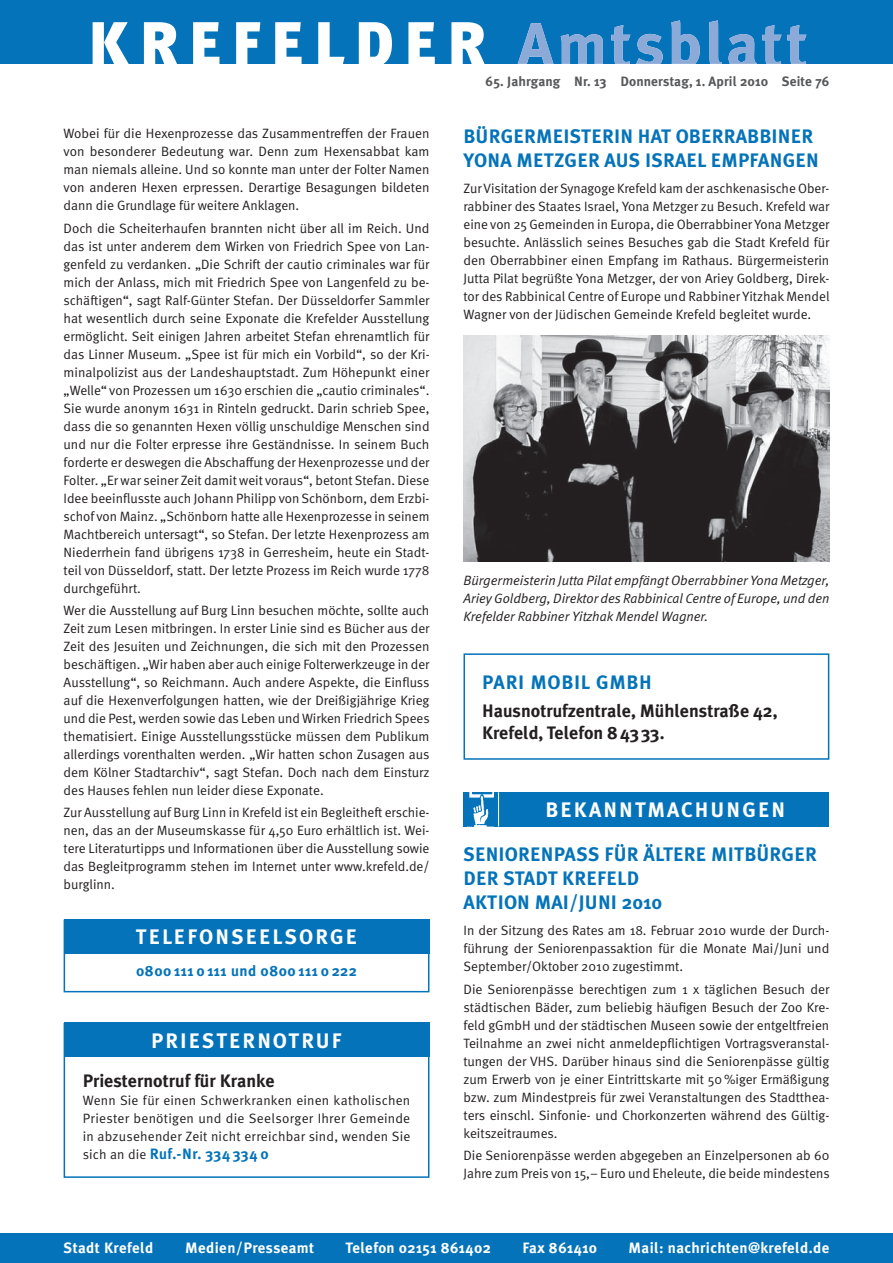
<style>
.page{position:relative;width:893px;height:1263px;background:#fff}
.page>*{position:absolute;margin:0;border:0;box-sizing:border-box;transform-origin:0 0}
.t1{font:700 21px "Meta Plus";letter-spacing:.1em;color:#fff}
.t2{font:700 19.5px/24px "Meta Plus";letter-spacing:.01em;color:#0473b9}
.t3{font:700 19.5px "Meta Plus";letter-spacing:.03em;color:#0473b9}
.t4{font:700 18px/21.6px "Meta Plus";color:#231f20}
.t5{font:700 15px "Meta Plus";letter-spacing:.025em;color:#fff}
.t6{font:700 15px "Meta Plus";letter-spacing:.025em;color:#0473b9}
.t7{font:13.5px/18px "Meta Normal";color:#231f20;text-align:justify}
.t8{font:italic 13.5px/18px "Meta Normal";color:#231f20;text-align:justify}
.t9{font:700 13.5px "Meta Plus";letter-spacing:.01em;color:#57585a}
.s1{font-family:"Meta Normal";font-weight:400;font-size:13.5px;color:#231f20}
</style>
<div class="page">
<div style="left:0;top:0;width:892px;height:64px;background:#0473b9"></div>
<svg style="left:93px;top:22px;width:392px;height:42px"></svg>
<svg style="left:517px;top:20px;width:289px;height:44px"></svg>
<div style="left:0;top:1233px;width:892px;height:30px;background:#0473b9"></div>
<img style="left:463px;top:336px;width:366px;height:225px">
<svg style="left:63px;top:653px;width:767px;height:525px"></svg>
<div style="left:64px;top:1023px;width:365px;height:34px;background:#0473b9"></div>
<div style="left:64px;top:920px;width:365px;height:72px;border:2px solid #0473b9"></div>
<div style="left:64px;top:919px;width:365px;height:34px;background:#0473b9"></div>
<p class="t7" style="left:64px;top:126px;width:367px">Wobei für die Hexenprozesse das Zusammentreffen der Frauen von besonderer Bedeutung war. Denn zum Hexensabbat kam man niemals alleine. Und so konnte man unter der Folter Namen von anderen Hexen erpressen. Derartige Besagungen bildeten dann die Grundlage für weitere Anklagen.</p>
<p class="t7" style="left:64px;top:220px;width:367px">Doch die Scheiterhaufen brannten nicht über all im Reich. Und das ist unter anderem dem Wirken von Friedrich Spee von Lan&shy;genfeld zu verdanken. „Die Schrift der cautio criminales war für mich der Anlass, mich mit Friedrich Spee von Langenfeld zu be&shy;schäftigen“, sagt Ralf-Günter Stefan. Der Düsseldorfer Sammler hat wesentlich durch seine Exponate die Krefelder Ausstellung ermöglicht. Seit einigen Jahren arbeitet Stefan ehrenamtlich für das Linner Museum. „Spee ist für mich ein Vorbild“, so der Kri&shy;minalpolizist aus der Landeshauptstadt. Zum Höhepunkt einer „Welle“ von Prozessen um 1630 erschien die „cautio criminales“.<br>Sie wurde anonym 1631 in Rinteln gedruckt. Darin schrieb Spee, dass die so genannten Hexen völlig unschuldige Menschen sind und nur die Folter erpresse ihre Geständnisse. In seinem Buch forderte er deswegen die Abschaffung der Hexenprozesse und der Folter. „Er war seiner Zeit damit weit voraus“, betont Stefan. Diese Idee beeinflusste auch Johann Philipp von Schönborn, dem Erzbi&shy;schof von Mainz. „Schönborn hatte alle Hexenprozesse in seinem Machtbereich untersagt“, so Stefan. Der letzte Hexenprozess am Niederrhein fand übrigens 1738 in Gerresheim, heute ein Stadt&shy;teil von Düsseldorf, statt. Der letzte Prozess im Reich wurde 1778 durchgeführt.</p>
<p class="t7" style="left:64px;top:602px;width:367px">Wer die Ausstellung auf Burg Linn besuchen möchte, sollte auch Zeit zum Lesen mitbringen. In erster Linie sind es Bücher aus der Zeit des Jesuiten und Zeichnungen, die sich mit den Prozessen beschäftigen. „Wir haben aber auch einige Folterwerkzeuge in der Ausstellung“, so Reichmann. Auch andere Aspekte, die Einfluss auf die Hexenverfolgungen hatten, wie der Dreißigjährige Krieg und die Pest, werden sowie das Leben und Wirken Friedrich Spees thematisiert. Einige Ausstellungsstücke müssen dem Publikum allerdings vorenthalten werden. „Wir hatten schon Zusagen aus dem Kölner Stadtarchiv“, sagt Stefan. Doch nach dem Einsturz des Hauses fehlen nun leider diese Exponate.</p>
<p class="t7" style="left:64px;top:804px;width:367px">Zur Ausstellung auf Burg Linn in Krefeld ist ein Begleitheft erschie&shy;nen, das an der Museumskasse für 4,50 Euro erhältlich ist. Wei&shy;tere Literaturtipps und Informationen über die Ausstellung sowie das Begleitprogramm stehen im Internet unter www.krefeld.de/ burglinn.</p>
<h1 class="t1" style="left:136px;top:928px;width:223px">TELEFONSEELSORGE</h1>
<p class="t6" style="left:136px;top:965px;width:222px">0800 111 0 111 und 0800 111 0 222</p>
<h1 class="t1" style="left:151px;top:1032px;width:192px">PRIESTERNOTRUF</h1>
<h3 class="t4" style="left:83px;top:1071px;width:193px">Priesternotruf für Kranke</h3>
<p class="t7" style="left:83px;top:1093px;width:329px">Wenn Sie für einen Schwerkranken einen katholischen Priester benötigen und die Seelsorger Ihrer Gemeinde in abzusehender Zeit nicht erreichbar sind, wenden Sie</p>
<p class="t6" style="left:83px;top:1148px;width:187px"><span class="s1">sich an die</span> Ruf.-Nr. 334 334 0</p>
<p class="t9" style="left:485px;top:76px;width:345px">65. Jahrgang Nr. 13 Donnerstag, 1. April 2010 Seite 76</p>
<h2 class="t2" style="left:463px;top:125px;width:357px">BÜRGERMEISTERIN HAT OBERRABBINER<br>YONA METZGER AUS ISRAEL EMPFANGEN</h2>
<p class="t7" style="left:463px;top:181px;width:367px">Zur Visitation der Synagoge Krefeld kam der aschkenasische Ober&shy;rabbiner des Staates Israel, Yona Metzger zu Besuch. Krefeld war eine von 25 Gemeinden in Europa, die Oberrabbiner Yona Metzger besuchte. Anlässlich seines Besuches gab die Stadt Krefeld für den Oberrabbiner einen Empfang im Rathaus. Bürgermeisterin Jutta Pilat begrüßte Yona Metzger, der von Ariey Goldberg, Direk&shy;tor des Rabbinical Centre of Europe und Rabbiner Yitzhak Mendel Wagner von der Jüdischen Gemeinde Krefeld begleitet wurde.</p>
<p class="t8" style="left:463px;top:572px;width:367px">Bürgermeisterin Jutta Pilat empfängt Oberrabbiner Yona Metzger, Ariey Goldberg, Direktor des Rabbinical Centre of Europe, und den Krefelder Rabbiner Yitzhak Mendel Wagner.</p>
<h2 class="t3" style="left:482px;top:675px;width:171px">PARI MOBIL GMBH</h2>
<h3 class="t4" style="left:482px;top:701px;width:297px">Hausnotrufzentrale, Mühlenstraße 42,<br>Krefeld, Telefon 8 43 33.</h3>
<h1 class="t1" style="left:545px;top:801px;width:241px">BEKANNTMACHUNGEN</h1>
<h2 class="t2" style="left:463px;top:843px;width:355px">SENIORENPASS FÜR ÄLTERE MITBÜRGER<br>DER STADT KREFELD<br>AKTION MAI/JUNI 2010</h2>
<p class="t7" style="left:463px;top:923px;width:367px">In der Sitzung des Rates am 18. Februar 2010 wurde der Durch&shy;führung der Seniorenpassaktion für die Monate Mai/Juni und September/Oktober 2010 zugestimmt.</p>
<p class="t7" style="left:463px;top:981px;width:367px">Die Seniorenpässe berechtigen zum 1 x täglichen Besuch der städtischen Bäder, zum beliebig häufigen Besuch der Zoo Kre&shy;feld gGmbH und der städtischen Museen sowie der entgeltfreien Teilnahme an zwei nicht anmeldepflichtigen Vortragsveranstal&shy;tungen der VHS. Darüber hinaus sind die Seniorenpässe gültig zum Erwerb von je einer Eintrittskarte mit 50 %iger Ermäßigung bzw. zum Mindestpreis für zwei Veranstaltungen des Stadtthea&shy;ters einschl. Sinfonie- und Chorkonzerten während des Gültig&shy;keitszeitraumes.</p>
<p class="t7" style="left:463px;top:1147px;width:367px">Die Seniorenpässe werden abgegeben an Einzelpersonen ab 60<br>Jahre zum Preis von 15,– Euro und Eheleute, die beide mindestens</p>
<p class="t5" style="left:64px;top:1242px;width:91px">Stadt Krefeld</p>
<p class="t5" style="left:185px;top:1242px;width:131px">Medien/Presseamt</p>
<p class="t5" style="left:345px;top:1242px;width:147px">Telefon 02151 861402</p>
<p class="t5" style="left:522px;top:1242px;width:76px">Fax 861410</p>
<p class="t5" style="left:628px;top:1242px;width:202px">Mail: nachrichten@krefeld.de</p>
</div>
